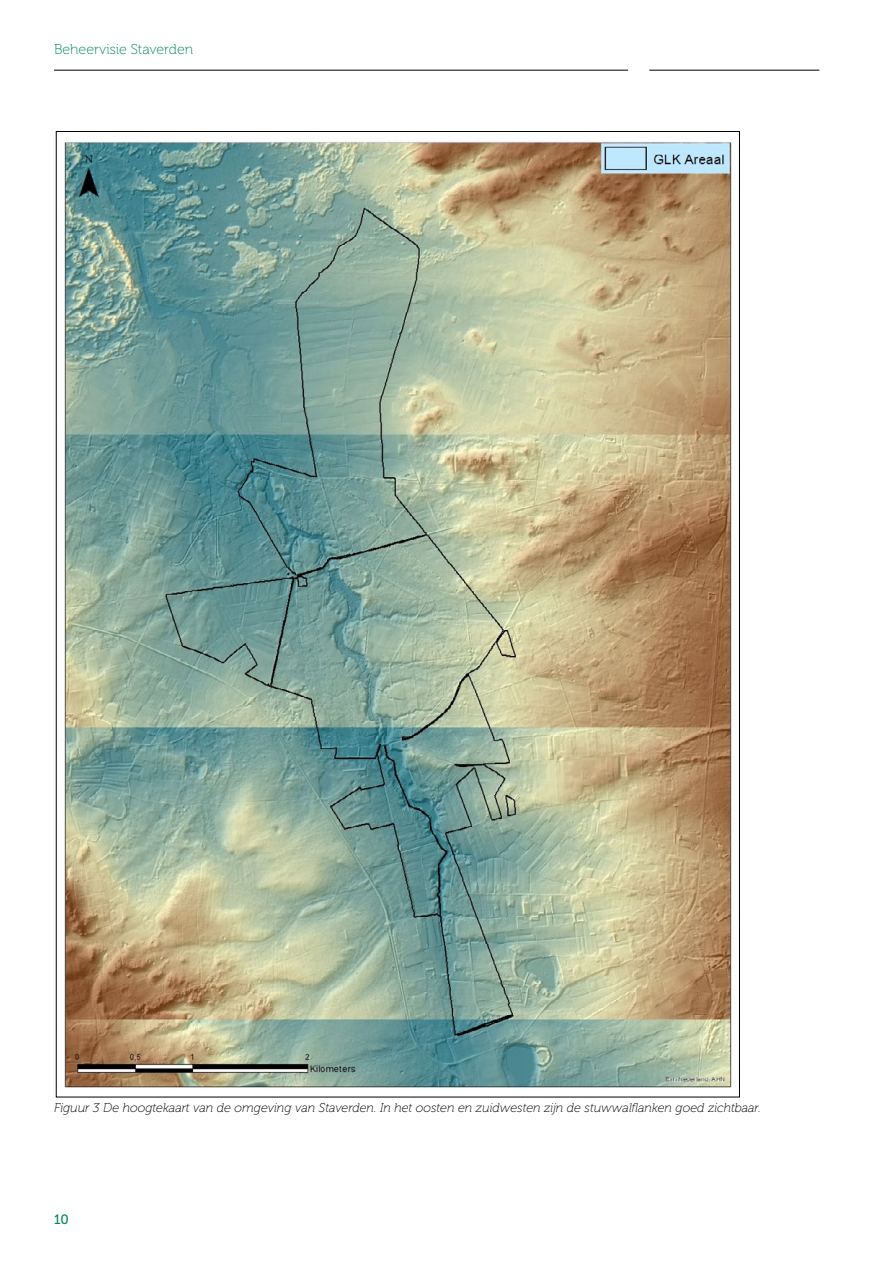
<style>
.page{position:relative;width:893px;height:1263px;background:#fff}
.page>*{position:absolute;margin:0;border:0;box-sizing:border-box;transform-origin:0 0}
.t1{font:14.25px "Museo 100";color:#008857}
.t2{font:13.5px "Museo Slab 500";color:#008857}
.t3{font:italic 12.75px "Museo 100";color:#000}
</style>
<div class="page">
<hr style="left:54px;top:70px;width:574px;height:1px;background:#000">
<hr style="left:649px;top:70px;width:170px;height:1px;background:#000">
<img style="left:63px;top:142px;width:670px;height:946px">
<p class="t1" style="left:54px;top:42px;width:141px">Beheervisie Staverden</p>
<p class="t3" style="left:54px;top:1100px;width:708px">Figuur 3 De hoogtekaart van de omgeving van Staverden. In het oosten en zuidwesten zijn de stuwwalflanken goed zichtbaar.</p>
<p class="t2" style="left:54px;top:1212px;width:16px">10</p>
</div>
